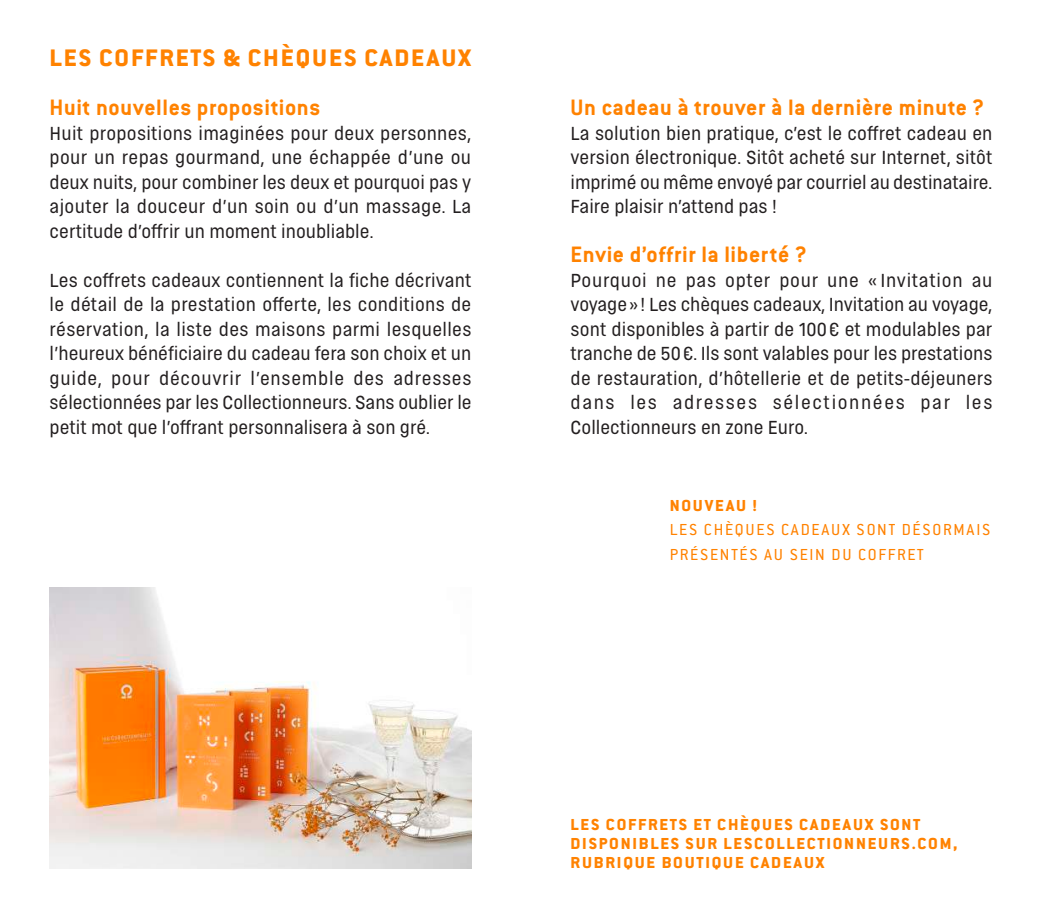
<style>
.page{position:relative;width:1042px;height:918px;background:#fff}
.page>*{position:absolute;margin:0;border:0;box-sizing:border-box;transform-origin:0 0}
.t1{font:800 26.25px "Conduit ITC Std";letter-spacing:.07em;color:#ff8200}
.t2{font:700 24.5px "Conduit ITC Std";letter-spacing:.025em;color:#ff8200}
.t3{font:17.5px/24.5px "Normatica";color:#231f20;text-align:justify}
.t4{font:800 17.5px/19.2px "Conduit ITC Std";letter-spacing:.1em;color:#ff8200}
.t5{font:17.5px/24.5px "Conduit ITC Std";letter-spacing:.1em;color:#ff8200}
</style>
<div class="page">
<img style="left:50px;top:587px;width:421px;height:281px">
<h1 class="t1" style="left:50px;top:42px;width:423px">LES COFFRETS &amp; CHÈQUES CADEAUX</h1>
<h2 class="t2" style="left:50px;top:93px;width:272px">Huit nouvelles propositions</h2>
<p class="t3" style="left:50px;top:121px;width:423px">Huit propositions imaginées pour deux personnes, pour un repas gourmand, une échappée d’une ou deux nuits, pour combiner les deux et pourquoi pas y ajouter la douceur d’un soin ou d’un massage. La certitude d’offrir un moment inoubliable.</p>
<p class="t3" style="left:50px;top:268px;width:423px">Les coffrets cadeaux contiennent la fiche décrivant le détail de la prestation offerte, les conditions de réservation, la liste des maisons parmi lesquelles l’heureux bénéficiaire du cadeau fera son choix et un guide, pour découvrir l’ensemble des adresses sélectionnées par les Collectionneurs. Sans oublier le petit mot que l’offrant personnalisera à son gré.</p>
<h2 class="t2" style="left:570px;top:93px;width:415px">Un cadeau à trouver à la dernière minute ?</h2>
<p class="t3" style="left:570px;top:121px;width:423px">La solution bien pratique, c’est le coffret cadeau en version électronique. Sitôt acheté sur Internet, sitôt imprimé ou même envoyé par courriel au destinataire.<br>Faire plaisir n’attend pas !</p>
<h2 class="t2" style="left:570px;top:240px;width:238px">Envie d’offrir la liberté ?</h2>
<p class="t3" style="left:570px;top:268px;width:423px">Pourquoi ne pas opter pour une « Invitation au voyage»! Les chèques cadeaux, Invitation au voyage, sont disponibles à partir de 100€ et modulables par tranche de 50€. Ils sont valables pour les prestations de restauration, d’hôtellerie et de petits-déjeuners dans les adresses sélectionnées par les Collectionneurs en zone Euro.</p>
<p class="t4" style="left:670px;top:495px;width:89px">NOUVEAU !</p>
<p class="t5" style="left:670px;top:517px;width:322px">LES CHÈQUES CADEAUX SONT DÉSORMAIS<br>PRÉSENTÉS AU SEIN DU COFFRET</p>
<p class="t4" style="left:570px;top:814px;width:388px">LES COFFRETS ET CHÈQUES CADEAUX SONT<br>DISPONIBLES SUR LESCOLLECTIONNEURS.COM,<br>RUBRIQUE BOUTIQUE CADEAUX</p>
</div>
